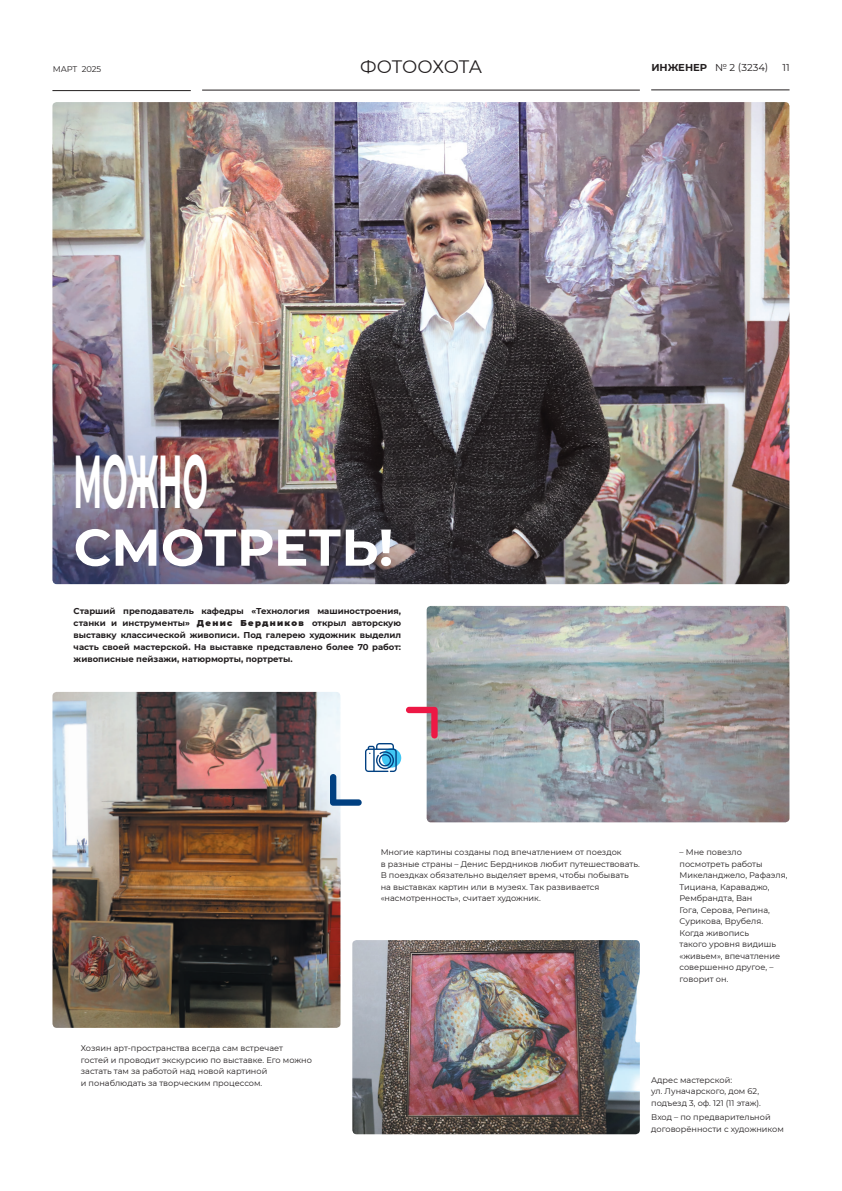
<style>
.page{position:relative;width:842px;height:1191px;background:#fff}
.page>*{position:absolute;margin:0;border:0;box-sizing:border-box;transform-origin:0 0}
.статьи{font:700 74.6px "Montserrat";letter-spacing:-.01em;color:#fff;scale:.4 1}
.статьи-2{font:700 51.6px "Montserrat";color:#fff}
.t1{font:18px "Montserrat";letter-spacing:-.01em;color:#231f20}
.t2{font:10px "Montserrat";color:#231f20}
.лид{font:700 8.5px/12px "Montserrat";color:#231f20;text-align:justify}
.t3{font:8.3px "Montserrat";color:#231f20}
.статьи-3{font:8.2px/11.5px "Montserrat";color:#231f20}
.s1{font-weight:700}
.s2{font-weight:900}
</style>
<div class="page">
<hr style="left:202px;top:90px;width:438px;height:1px;background:#231f20">
<hr style="left:52px;top:90px;width:139px;height:1px;background:#231f20">
<hr style="left:651px;top:90px;width:138px;height:1px;background:#231f20">
<img style="left:52px;top:102px;width:737px;height:482px">
<img style="left:427px;top:606px;width:362px;height:216px">
<img style="left:52px;top:692px;width:288px;height:335px">
<img style="left:352px;top:940px;width:288px;height:194px">
<svg style="left:406px;top:707px;width:32px;height:31px"></svg>
<div style="left:382px;top:748px;width:19px;height:19px;background:#40c7f4;border-radius:50%"></div>
<svg style="left:330px;top:743px;width:67px;height:62px"></svg>
<p class="t3" style="left:53px;top:63px;width:50px">МАРТ 2025</p>
<p class="t1" style="left:360px;top:54px;width:123px">ФОТООХОТА</p>
<p class="t2" style="left:651px;top:61px;width:119px"><span class="s1">ИНЖЕНЕР</span> № 2 (3234)</p>
<p class="t2" style="left:782px;top:60px;width:9px">11</p>
<p class="статьи" style="left:74px;top:428px;width:337px">МОЖНО</p>
<p class="статьи-2" style="left:74px;top:510px;width:321px">СМОТРЕТЬ!</p>
<p class="лид" style="left:74px;top:604px;width:329px">Старший преподаватель кафедры «Технология машиностроения, станки и инструменты» <span class="s2">Денис Бердников</span> открыл авторскую выставку классической живописи. Под галерею художник выделил часть своей мастерской. На выставке представлено более 70 работ: живописные пейзажи, натюрморты, портреты.</p>
<p class="статьи-3" style="left:81px;top:1042px;width:233px">Хозяин арт-пространства всегда сам встречает гостей и проводит экскурсию по выставке. Его можно застать там за работой над новой картиной<br>и понаблюдать за творческим процессом.</p>
<p class="статьи-3" style="left:381px;top:846px;width:261px">Многие картины созданы под впечатлением от поездок<br>в разные страны – Денис Бердников любит путешествовать.<br>В поездках обязательно выделяет время, чтобы побывать на выставках картин или в музеях. Так развивается «насмотренность», считает художник.</p>
<p class="статьи-3" style="left:679px;top:846px;width:109px">– Мне повезло посмотреть работы<br>Микеланджело, Рафаэля,<br>Тициана, Караваджо,<br>Рембрандта, Ван<br>Гога, Серова, Репина,<br>Сурикова, Врубеля.<br>Когда живопись<br>такого уровня видишь «живьем», впечатление совершенно другое, – говорит он.</p>
<p class="статьи-3" style="left:651px;top:1073px;width:111px">Адрес мастерской:<br>ул. Луначарского, дом 62, подъезд 3, оф. 121 (11 этаж).</p>
<p class="статьи-3" style="left:651px;top:1111px;width:134px">Вход – по предварительной договорённости с художником</p>
</div>
